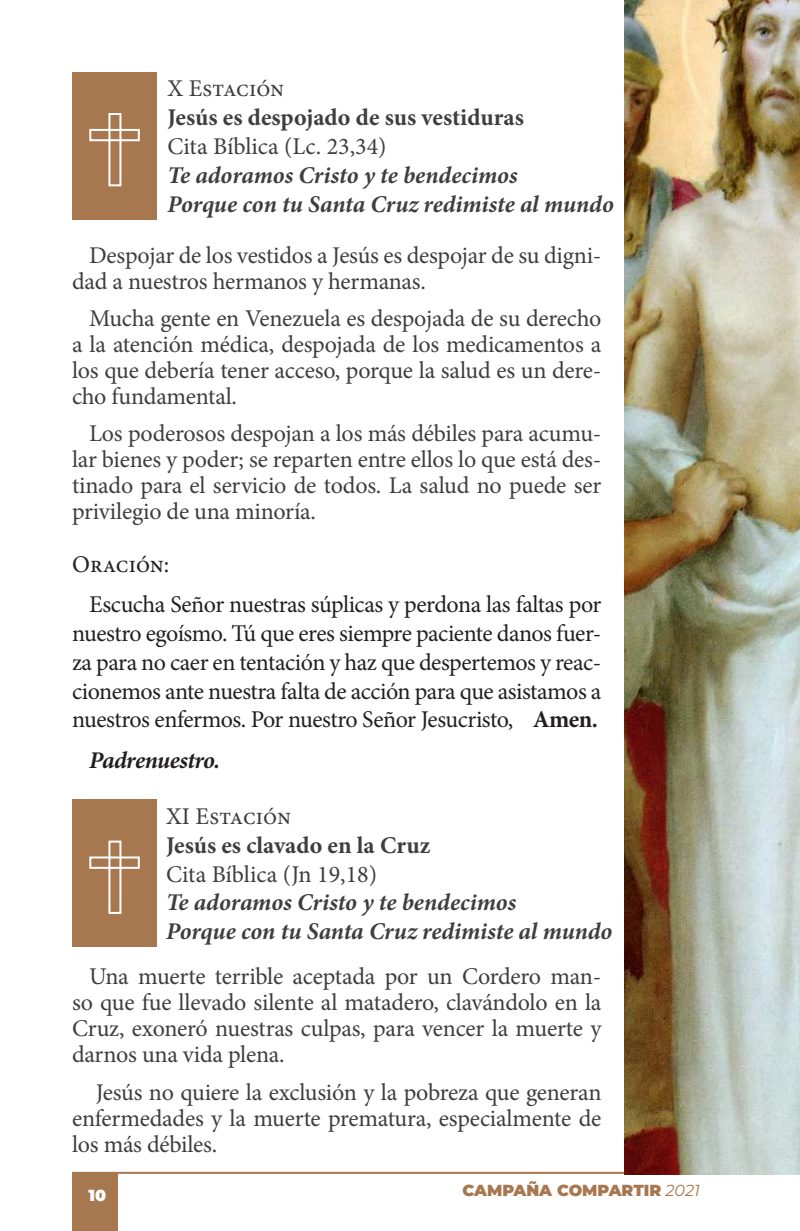
<style>
.page{position:relative;width:800px;height:1231px;background:#fff}
.page>*{position:absolute;margin:0;border:0;box-sizing:border-box;transform-origin:0 0}
.t1{font:24px/26px "Minion Pro";letter-spacing:-.01em;color:#3e3e3f;text-align:justify}
.t2{font:24px/28.8px "Minion Pro";letter-spacing:-.02em;color:#231f20}
.t3{font:italic 700 24px/28.8px "Minion Pro";letter-spacing:-.005em;color:#3e3e3f}
.t4{font:700 24px "Minion Pro";color:#3e3e3f}
.t5{font:italic 700 24px "Minion Pro";letter-spacing:-.025em;color:#231f20}
.t6{font:900 16px "Montserrat";color:#a77750}
.t7{font:900 16px "Montserrat";color:#fff}
.s1{font-weight:700}
.s2{font-weight:400;font-style:italic}
</style>
<div class="page">
<hr style="left:72px;top:1171px;width:642px;height:2px;background:#a77750">
<div style="left:72px;top:1172px;width:46px;height:58px;background:#a77750"></div>
<div style="left:72px;top:72px;width:85px;height:147px;background:#a77750"></div>
<div style="left:108px;top:113px;width:13px;height:73px;border:2px solid #fff"></div>
<div style="left:89px;top:129px;width:51px;height:12px;border:2px solid #fff"></div>
<div style="left:72px;top:799px;width:85px;height:148px;background:#a77750"></div>
<div style="left:108px;top:840px;width:13px;height:73px;border:2px solid #fff"></div>
<div style="left:89px;top:856px;width:51px;height:12px;border:2px solid #fff"></div>
<img style="left:624px;top:0;width:175px;height:1174px">
<p class="t1" style="left:167px;top:76px;width:118px">X Estación</p>
<p class="t4" style="left:167px;top:103px;width:358px">Jesús es despojado de sus vestiduras</p>
<p class="t1" style="left:167px;top:133px;width:220px">Cita Bíblica (Lc. 23,34)</p>
<p class="t3" style="left:167px;top:160px;width:448px">Te adoramos Cristo y te bendecimos<br>Porque con tu Santa Cruz redimiste al mundo</p>
<p class="t1" style="left:72px;top:242px;width:530px;text-indent:17px">Despojar de los vestidos a Jesús es despojar de su digni&shy;dad a nuestros hermanos y hermanas.</p>
<p class="t1" style="left:72px;top:305px;width:530px;text-indent:17px">Mucha gente en Venezuela es despojada de su derecho a la atención médica, despojada de los medicamentos a los que debería tener acceso, porque la salud es un dere&shy;cho fundamental.</p>
<p class="t1" style="left:72px;top:420px;width:530px;text-indent:17px">Los poderosos despojan a los más débiles para acumu&shy;lar bienes y poder; se reparten entre ellos lo que está des&shy;tinado para el servicio de todos. La salud no puede ser privilegio de una minoría.</p>
<p class="t2" style="left:89px;top:544px;width:513px;line-height:40.2px;text-indent:-17px">Oración:<br>Escucha Señor nuestras súplicas y perdona las faltas por</p>
<p class="t2" style="left:72px;top:619px;width:530px;text-align:justify">nuestro egoísmo. Tú que eres siempre paciente danos fuer&shy;za para no caer en tentación y haz que despertemos y reac&shy;cionemos ante nuestra falta de acción para que asistamos a nuestros enfermos. Por nuestro Señor Jesucristo, <span class="s1">Amen.</span></p>
<p class="t5" style="left:89px;top:742px;width:133px">Padrenuestro.</p>
<p class="t1" style="left:166px;top:803px;width:126px">XI Estación</p>
<p class="t4" style="left:166px;top:830px;width:266px">Jesús es clavado en la Cruz</p>
<p class="t1" style="left:166px;top:861px;width:212px">Cita Bíblica (Jn 19,18)</p>
<p class="t3" style="left:166px;top:887px;width:448px">Te adoramos Cristo y te bendecimos<br>Porque con tu Santa Cruz redimiste al mundo</p>
<p class="t1" style="left:72px;top:963px;width:531px;text-indent:17px">Una muerte terrible aceptada por un Cordero man&shy;so que fue llevado silente al matadero, clavándolo en la Cruz, exoneró nuestras culpas, para vencer la muerte y darnos una vida plena.</p>
<p class="t1" style="left:72px;top:1079px;width:531px;text-indent:24px">Jesús no quiere la exclusión y la pobreza que generan enfermedades y la muerte prematura, especialmente de los más débiles.</p>
<p class="t7" style="left:88px;top:1183px;width:19px">10</p>
<p class="t6" style="left:462px;top:1177px;width:239px">CAMPAÑA COMPARTIR <span class="s2">2021</span></p>
</div>
